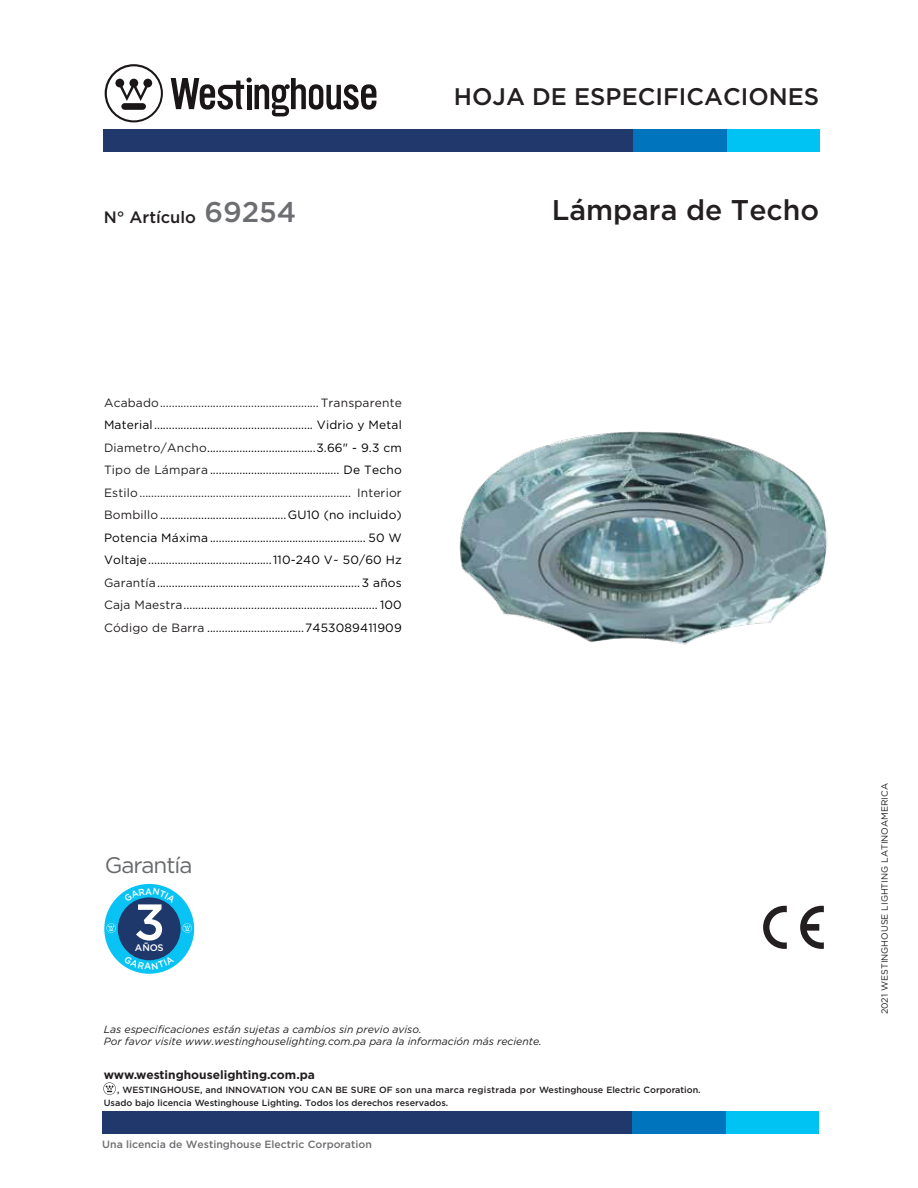
<style>
.page{position:relative;width:918px;height:1188px;background:#fff}
.page>*{position:absolute;margin:0;border:0;box-sizing:border-box;transform-origin:0 0}
.t1{font:500 50.7px "Gotham";color:#fff}
.t2{font:500 28.5px "Gotham";color:#231f20}
.t3{font:500 24px "Gotham";color:#231f20}
.t4{font:22.5px "Gotham";letter-spacing:-.045em;color:#67696b}
.t5{font:500 16.5px "Gotham";color:#231f20}
.t6{font:12px/22.5px "Gotham";letter-spacing:.015em;color:#000;text-align:justify}
.t7{font:12px "Gotham";letter-spacing:.015em;color:#231f20}
.t8{font:700 12px "Gotham";color:#231f20}
.t9{font:italic 10.5px/12.6px "Gotham";color:#231f20}
.t10{font:500 10.5px "Gotham";color:#6d6e71}
.t11{font:500 9.45px "Gotham";color:#fff}
.t12{font:500 9.3px "Gotham";color:#fff;scale:.95 1}
.t13{font:500 9px/13.5px "Gotham";color:#231f20}
.t14{font:9px "Gotham";color:#231f20}
.s1{font-size:28.5px;color:#6d6e71}
.s2{color:#231f20}
</style>
<div class="page">
<img style="left:459px;top:431px;width:369px;height:214px">
<svg style="left:171px;top:78px;width:205px;height:38px"></svg>
<svg style="left:105px;top:64px;width:58px;height:58px"></svg>
<div style="left:108px;top:129px;width:711px;height:23px;background:#00c2f3"></div>
<div style="left:103px;top:129px;width:624px;height:23px;background:#20386c"></div>
<div style="left:634px;top:129px;width:93px;height:23px;background:#0074bc"></div>
<svg style="left:763px;top:906px;width:24px;height:43px"></svg>
<svg style="left:800px;top:906px;width:24px;height:43px"></svg>
<div style="left:104px;top:884px;width:90px;height:90px;background:#09c3f4;border-radius:50%"></div>
<div style="left:118px;top:897px;width:63px;height:63px;background:#1f386b;border-radius:50%"></div>
<svg style="left:183px;top:923px;width:9px;height:10px"></svg>
<svg style="left:107px;top:923px;width:9px;height:10px"></svg>
<svg style="left:103px;top:1082px;width:13px;height:13px"></svg>
<div style="left:107px;top:1111px;width:711px;height:23px;background:#00c2f3"></div>
<div style="left:102px;top:1111px;width:624px;height:23px;background:#20386c"></div>
<div style="left:633px;top:1111px;width:93px;height:23px;background:#0074bc"></div>
<svg style="left:124px;top:955px;width:50px;height:15px"></svg>
<svg style="left:124px;top:888px;width:21px;height:14px"></svg>
<svg style="left:153px;top:888px;width:23px;height:15px"></svg>
<h3 class="t3" style="left:454px;top:80px;width:367px">HOJA DE ESPECIFICACIONES</h3>
<h3 class="t5" style="left:104px;top:206px;width:194px">N° Artículo <span class="s1">69254</span></h3>
<h2 class="t2" style="left:552px;top:191px;width:269px">Lámpara de Techo</h2>
<p class="t7" style="left:104px;top:395px;width:299px">Acabado...................................................... Transparente</p>
<p class="t6" style="left:104px;top:413px;width:299px">Material...................................................... Vidrio y Metal <span class="s2">Diametro/Ancho</span>.....................................3.66" - 9.3 cm <span class="s2">Tipo de Lámpara</span> ............................................ De Techo <span class="s2">Estilo........................................................................ Interior Bombillo</span>...........................................GU10 (no incluido)<br>Potencia Máxima ..................................................... 50 W Voltaje..........................................110-240 V~ 50/60 Hz <span class="s2">Garantía</span>..................................................................... 3 años <span class="s2">Caja Maestra</span>.................................................................. 100<br><span class="s2">Código de Barra</span> .................................7453089411909</p>
<h3 class="t4" style="left:105px;top:850px;width:89px">Garantía</h3>
<h1 class="t1" style="left:134px;top:889px;width:33px">3</h1>
<p class="t11" style="left:135px;top:941px;width:30px">AÑOS</p>
<p class="t12" style="left:145px;top:885px;width:9px">A</p>
<p class="t9" style="left:104px;top:1022px;width:440px">Las especificaciones están sujetas a cambios sin previo aviso.<br>Por favor visite www.westinghouselighting.com.pa para la información más reciente.</p>
<p class="t8" style="left:104px;top:1067px;width:213px">www.westinghouselighting.com.pa</p>
<p class="t13" style="left:104px;top:1083px;width:598px;text-indent:13px">, WESTINGHOUSE, and INNOVATION YOU CAN BE SURE OF son una marca registrada por Westinghouse Electric Corporation.<br>Usado bajo licencia Westinghouse Lighting. Todos los derechos reservados.</p>
<p class="t10" style="left:102px;top:1137px;width:271px">Una licencia de Westinghouse Electric Corporation</p>
<p class="t14" style="left:879px;top:1014px;width:233px;rotate:-90deg">2021 WESTINGHOUSE LIGHTING LATINOAMERICA</p>
</div>
